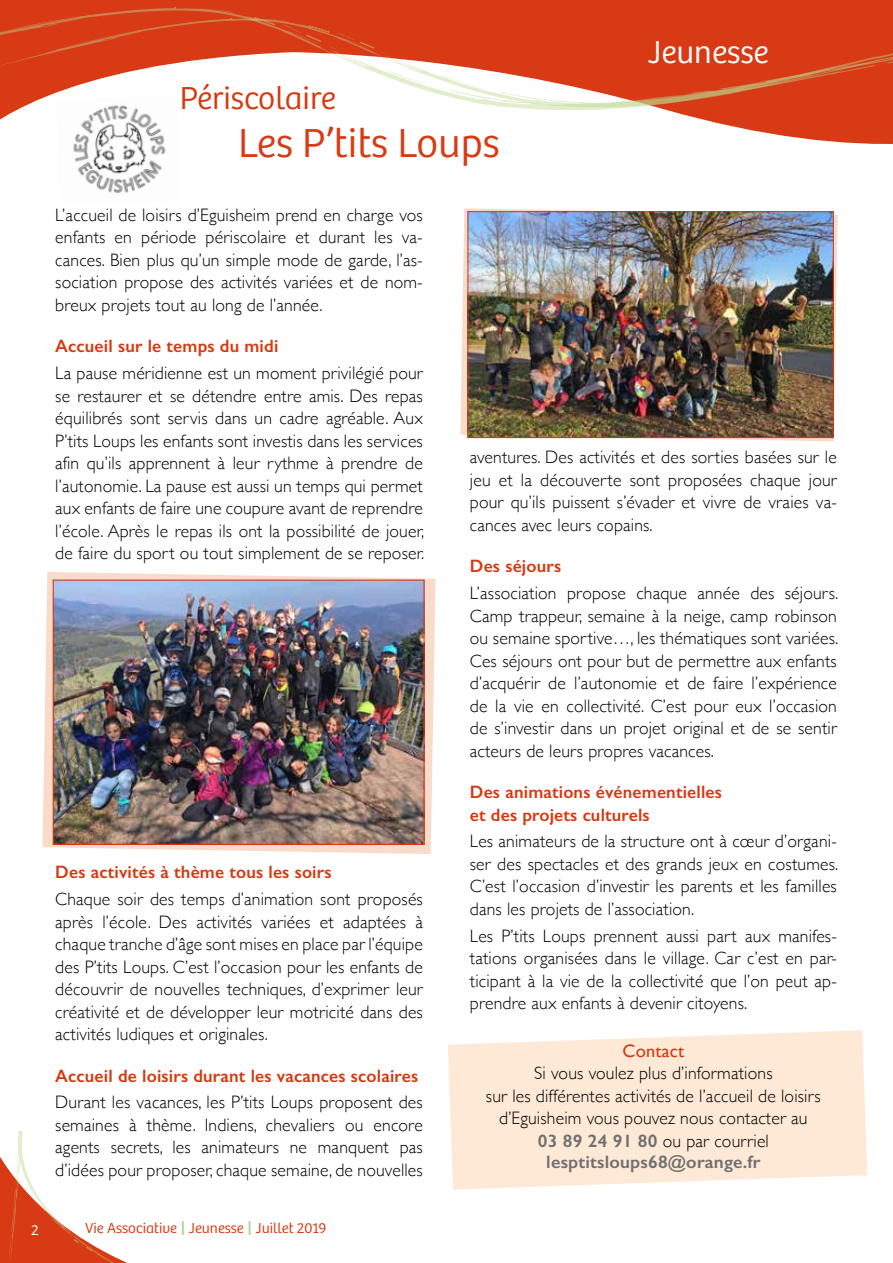
<style>
.page{position:relative;width:893px;height:1263px;background:#fff}
.page>*{position:absolute;margin:0;border:0;box-sizing:border-box;transform-origin:0 0}
.t1{font:300 42px "Bree";color:#d93b15}
.t2{font:300 33px "Bree";letter-spacing:-.005em;color:#d8380f}
.t3{font:300 33px "Bree";color:#fff}
.t4{font:300 18px/22.5px "Gill Sans";letter-spacing:.01em;color:#000;text-align:justify}
.t5{font:600 18px/22.5px "Gill Sans";letter-spacing:.01em;color:#d8380f}
.t6{font:18px "Gill Sans";letter-spacing:.01em;color:#d8380f}
.t7{font:300 15px "Bree";color:#d8380f}
.t8{font:300 15px "Bree";color:#fff}
.s1{font-size:21px;color:#a8d094}
.s2{font-weight:600;color:#706f6f}
</style>
<div class="page">
<svg style="left:448px;top:1030px;width:419px;height:159px;background:#feeada"></svg>
<svg style="left:0;top:1131px;width:127px;height:132px"></svg>
<svg style="left:0;top:0;width:893px;height:144px"></svg>
<svg style="left:0;top:8px;width:893px;height:103px"></svg>
<svg style="left:81px;top:8px;width:312px;height:1px"></svg>
<svg style="left:0;top:9px;width:893px;height:98px;fill:#d73a15"></svg>
<img style="left:56px;top:96px;width:124px;height:97px">
<svg style="left:43px;top:572px;width:392px;height:282px;fill:#f9dbca"></svg>
<img style="left:55px;top:581px;width:368px;height:262px">
<div style="left:53px;top:579px;width:372px;height:266px;border:1px solid #d8380f"></div>
<svg style="left:460px;top:208px;width:378px;height:233px"></svg>
<img style="left:469px;top:213px;width:363px;height:223px">
<div style="left:467px;top:211px;width:367px;height:227px;border:1px solid #d8380f"></div>
<svg style="left:239px;top:126px;width:57px;height:18px"></svg>
<svg style="left:303px;top:123px;width:48px;height:21px"></svg>
<div style="left:349px;top:126px;width:7px;height:7px;border:3px solid #fff;border-radius:50%"></div>
<svg style="left:357px;top:124px;width:34px;height:20px"></svg>
<svg style="left:398px;top:126px;width:105px;height:18px"></svg>
<div style="left:644px;top:0;width:249px;height:89px;background:#d73a15"></div>
<h2 class="t2" style="left:180px;top:79px;width:158px">Périscolaire</h2>
<h1 class="t1" style="left:238px;top:119px;width:263px">Les P’tits Loups</h1>
<h2 class="t3" style="left:648px;top:33px;width:122px">Jeunesse</h2>
<p class="t4" style="left:55px;top:203px;width:369px">L’accueil de loisirs d’Eguisheim prend en charge vos enfants en période périscolaire et durant les va&shy;cances. Bien plus qu’un simple mode de garde, l’as&shy;sociation propose des activités variées et de nom&shy;breux projets tout au long de l’année.</p>
<p class="t5" style="left:55px;top:335px;width:225px">Accueil sur le temps du midi</p>
<p class="t4" style="left:55px;top:361px;width:370px">La pause méridienne est un moment privilégié pour se restaurer et se détendre entre amis. Des repas équilibrés sont servis dans un cadre agréable. Aux P’tits Loups les enfants sont investis dans les services afin qu’ils apprennent à leur rythme à prendre de l’autonomie. La pause est aussi un temps qui permet aux enfants de faire une coupure avant de reprendre l’école. Après le repas ils ont la possibilité de jouer, de faire du sport ou tout simplement de se reposer.</p>
<p class="t5" style="left:55px;top:861px;width:278px">Des activités à thème tous les soirs</p>
<p class="t4" style="left:55px;top:887px;width:369px">Chaque soir des temps d’animation sont proposés après l’école. Des activités variées et adaptées à chaque tranche d’âge sont mises en place par l’équipe des P’tits Loups. C’est l’occasion pour les enfants de découvrir de nouvelles techniques, d’exprimer leur créativité et de développer leur motricité dans des activités ludiques et originales.</p>
<p class="t5" style="left:55px;top:1064px;width:364px">Accueil de loisirs durant les vacances scolaires</p>
<p class="t4" style="left:55px;top:1090px;width:369px">Durant les vacances, les P’tits Loups proposent des semaines à thème. Indiens, chevaliers ou encore agents secrets, les animateurs ne manquent pas d’idées pour proposer, chaque semaine, de nouvelles</p>
<p class="t8" style="left:31px;top:1221px;width:9px">2</p>
<p class="t7" style="left:85px;top:1220px;width:243px">Vie Associative <span class="s1">I</span> Jeunesse <span class="s1">I</span> Juillet 2019</p>
<p class="t4" style="left:470px;top:445px;width:368px">aventures. Des activités et des sorties basées sur le jeu et la découverte sont proposées chaque jour pour qu’ils puissent s’évader et vivre de vraies va&shy;cances avec leurs copains.</p>
<p class="t5" style="left:470px;top:555px;width:93px">Des séjours</p>
<p class="t4" style="left:470px;top:581px;width:370px">L’association propose chaque année des séjours.<br>Camp trappeur, semaine à la neige, camp robinson ou semaine sportive…, les thématiques sont variées.<br>Ces séjours ont pour but de permettre aux enfants d’acquérir de l’autonomie et de faire l’expérience de la vie en collectivité. C’est pour eux l’occasion de s’investir dans un projet original et de se sentir acteurs de leurs propres vacances.</p>
<p class="t5" style="left:470px;top:781px;width:254px">Des animations événementielles et des projets culturels</p>
<p class="t4" style="left:470px;top:829px;width:370px">Les animateurs de la structure ont à cœur d’organi&shy;ser des spectacles et des grands jeux en costumes.<br>C’est l’occasion d’investir les parents et les familles dans les projets de l’association.</p>
<p class="t4" style="left:470px;top:924px;width:368px">Les P’tits Loups prennent aussi part aux manifes&shy;tations organisées dans le village. Car c’est en par&shy;ticipant à la vie de la collectivité que l’on peut ap&shy;prendre aux enfants à devenir citoyens.</p>
<p class="t6" style="left:623px;top:1040px;width:63px">Contact</p>
<p class="t4" style="left:486px;top:1061px;width:336px;text-align:center">Si vous voulez plus d’informations<br>sur les différentes activités de l’accueil de loisirs d’Eguisheim vous pouvez nous contacter au<br><span class="s2">03 89 24 91 80</span> ou par courriel <span class="s2">lesptitsloups68@orange.fr</span></p>
</div>
